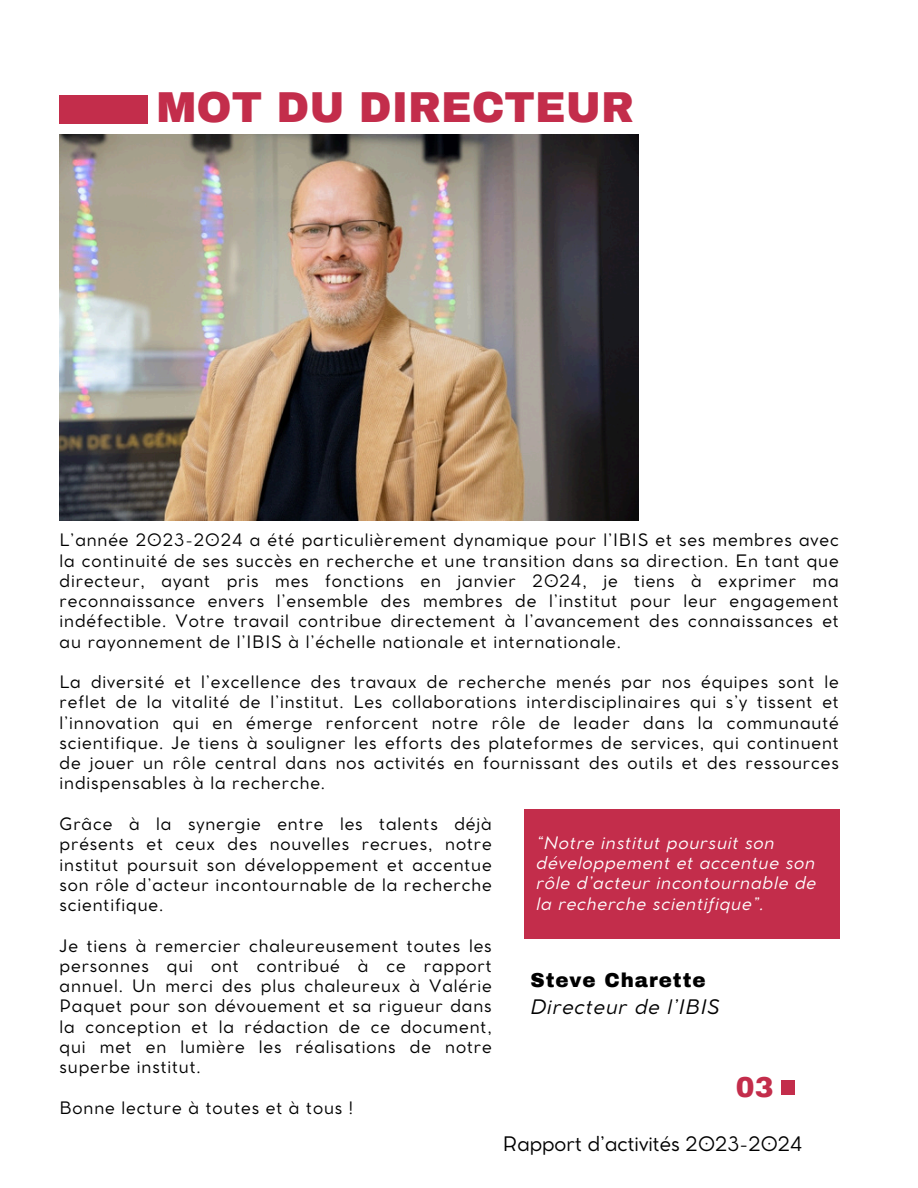
<style>
.page{position:relative;width:918px;height:1188px;background:#fff}
.page>*{position:absolute;margin:0;border:0;box-sizing:border-box;transform-origin:0 0}
.t1{font:900 42.3px "Archivo";color:#c32d4b}
.t2{font:900 28.2px "Archivo";color:#c32d4b}
.t3{font:19.8px "Cocomat Pro";color:#000}
.t4{font:italic 19.8px "Cocomat Pro";letter-spacing:.05em;color:#000}
.t5{font:900 19.8px "Archivo";letter-spacing:.05em;color:#000}
.t6{font:16.95px/20.2px "Cocomat Pro";letter-spacing:.05em;color:#000;text-align:justify}
.t7{font:italic 16.95px/20.2px "Cocomat Pro";letter-spacing:.05em;color:#fff}
</style>
<div class="page">
<div style="left:524px;top:810px;width:315px;height:129px;background:#c32d4b"></div>
<div style="left:60px;top:95px;width:88px;height:29px;background:#c32d4b"></div>
<div style="left:781px;top:1081px;width:14px;height:14px;background:#c32d4b"></div>
<img style="left:60px;top:135px;width:579px;height:386px">
<p class="t1" style="left:157px;top:85px;width:479px">MOT DU DIRECTEUR</p>
<h2 class="t6" style="left:60px;top:532px;width:781px">L’année 2023-2024 a été particulièrement dynamique pour l’IBIS et ses membres avec la continuité de ses succès en recherche et une transition dans sa direction. En tant que directeur, ayant pris mes fonctions en janvier 2024, je tiens à exprimer ma reconnaissance envers l’ensemble des membres de l’institut pour leur engagement indéfectible. Votre travail contribue directement à l’avancement des connaissances et au rayonnement de l’IBIS à l’échelle nationale et internationale.</h2>
<h2 class="t6" style="left:60px;top:673px;width:781px">La diversité et l’excellence des travaux de recherche menés par nos équipes sont le reflet de la vitalité de l’institut. Les collaborations interdisciplinaires qui s’y tissent et l’innovation qui en émerge renforcent notre rôle de leader dans la communauté scientifique. Je tiens à souligner les efforts des plateformes de services, qui continuent de jouer un rôle central dans nos activités en fournissant des outils et des ressources indispensables à la recherche.</h2>
<p class="t6" style="left:60px;top:815px;width:434px">Grâce à la synergie entre les talents déjà présents et ceux des nouvelles recrues, notre institut poursuit son développement et accentue son rôle d’acteur incontournable de la recherche scientifique.</p>
<p class="t6" style="left:60px;top:937px;width:434px">Je tiens à remercier chaleureusement toutes les personnes qui ont contribué à ce rapport annuel. Un merci des plus chaleureux à Valérie Paquet pour son dévouement et sa rigueur dans la conception et la rédaction de ce document, qui met en lumière les réalisations de notre superbe institut.</p>
<p class="t6" style="left:60px;top:1099px;width:295px">Bonne lecture à toutes et à tous !</p>
<p class="t7" style="left:537px;top:834px;width:281px">“Notre institut poursuit son développement et accentue son rôle d’acteur incontournable de la recherche scientifique”.</p>
<p class="t5" style="left:530px;top:970px;width:177px">Steve Charette</p>
<p class="t4" style="left:530px;top:999px;width:191px">Directeur de l’IBIS</p>
<p class="t2" style="left:736px;top:1072px;width:39px">03</p>
<p class="t3" style="left:503px;top:1136px;width:301px">Rapport d’activités 2023-2024</p>
</div>
